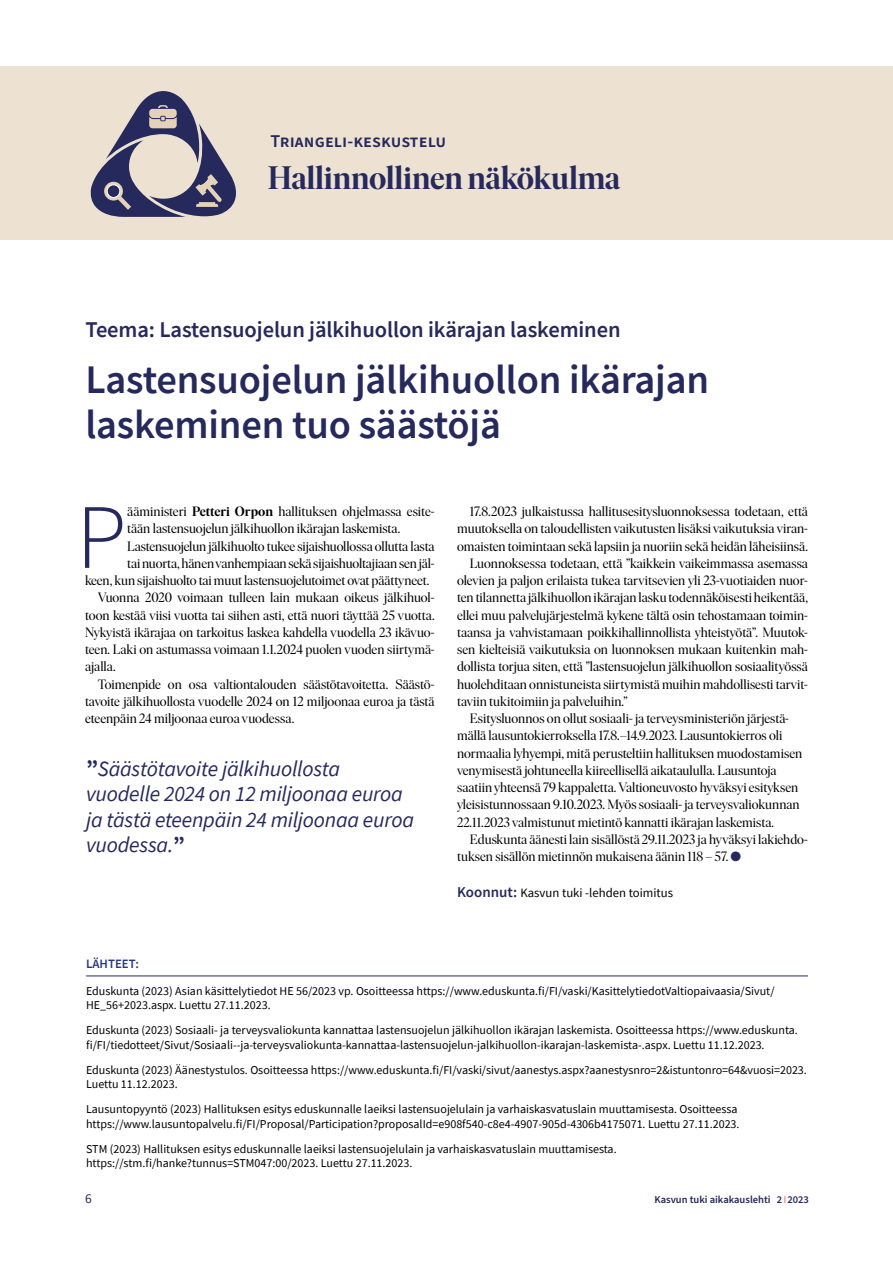
<style>
.page{position:relative;width:893px;height:1263px;background:#fff}
.page>*{position:absolute;margin:0;border:0;box-sizing:border-box;transform-origin:0 0}
.t1{font:300 92.1px "Source Sans Pro";color:#26295c}
.t2{font:600 40.5px/45px "Source Sans Pro";letter-spacing:-.005em;color:#26295c}
.t3{font:600 32.4px "Ivar Display";letter-spacing:-.005em;color:#26295c}
.t4{font:600 22.5px "Source Sans Pro";letter-spacing:-.005em;color:#26295c}
.t5{font:italic 21.75px/25.5px "Source Sans Pro";letter-spacing:-.01em;color:#26295c}
.t6{font:600 18px "Source Sans Pro";letter-spacing:.005em;color:#26295c}
.t7{font:13.5px "Ivar Display";color:#000}
.t8{font:13.5px "Source Sans Pro";color:#26295c}
.t9{font:12.75px "Source Sans Pro";color:#000}
.t10{font:600 12.75px "Source Sans Pro";color:#283583}
.t11{font:12px/14.4px "Source Sans Pro";color:#000}
.t12{font:600 10.5px "Source Sans Pro";color:#26295c}
.s1{font-weight:600}
.s2{font-weight:700;font-style:normal;font-size:22.5px}
.s3{font-weight:700;font-style:normal}
.s4{color:#26295c}
.s5{font-weight:600;font-size:15px;color:#26295c}
.s6{color:#f18e8d}
</style>
<div class="page">
<div style="left:0;top:67px;width:893px;height:173px;background:#ede2d2"></div>
<svg style="left:90px;top:91px;width:146px;height:126px"></svg>
<hr style="left:86px;top:976px;width:722px;height:1px;background:#26295c">
<h3 class="t6" style="left:270px;top:129px;width:177px">Triangeli-keskustelu</h3>
<h3 class="t3" style="left:268px;top:161px;width:354px">Hallinnollinen näkökulma</h3>
<h3 class="t4" style="left:85px;top:315px;width:537px">Teema: Lastensuojelun jälkihuollon ikärajan laskeminen</h3>
<h2 class="t2" style="left:85px;top:356px;width:625px">Lastensuojelun jälkihuollon ikärajan laskeminen tuo säästöjä</h2>
<h1 class="t1" style="left:76px;top:481px;width:52px">P</h1>
<p class="t7" style="left:127px;top:504px;width:309px">ääministeri <span class="s1">Petteri Orpon</span> hallituksen ohjelmassa esite-</p>
<p class="t7" style="left:127px;top:521px;width:274px">tään lastensuojelun jälkihuollon ikärajan laskemista.</p>
<p class="t7" style="left:127px;top:539px;width:309px">Lastensuojelun jälkihuolto tukee sijaishuollossa ollutta lasta</p>
<p class="t7" style="left:127px;top:556px;width:309px">tai nuorta, hänen vanhempiaan sekä sijaishuoltajiaan sen jäl-</p>
<p class="t7" style="left:85px;top:573px;width:346px">keen, kun sijaishuolto tai muut lastensuojelutoimet ovat päättyneet.</p>
<p class="t7" style="left:98px;top:590px;width:338px">Vuonna 2020 voimaan tulleen lain mukaan oikeus jälkihuol-</p>
<p class="t7" style="left:85px;top:608px;width:351px">toon kestää viisi vuotta tai siihen asti, että nuori täyttää 25 vuotta.</p>
<p class="t7" style="left:85px;top:625px;width:351px">Nykyistä ikärajaa on tarkoitus laskea kahdella vuodella 23 ikävuo-</p>
<p class="t7" style="left:85px;top:642px;width:351px">teen. Laki on astumassa voimaan 1.1.2024 puolen vuoden siirtymä-</p>
<p class="t7" style="left:85px;top:659px;width:32px">ajalla.</p>
<p class="t7" style="left:98px;top:677px;width:338px">Toimenpide on osa valtiontalouden säästötavoitetta. Säästö-</p>
<p class="t7" style="left:85px;top:694px;width:351px">tavoite jälkihuollosta vuodelle 2024 on 12 miljoonaa euroa ja tästä</p>
<p class="t7" style="left:85px;top:711px;width:211px">eteenpäin 24 miljoonaa euroa vuodessa.</p>
<h3 class="t5" style="left:86px;top:756px;width:330px"><span class="s2">”</span>Säästötavoite jälkihuollosta vuodelle 2024 on 12 miljoonaa euroa ja tästä eteenpäin 24 miljoonaa euroa vuodessa.<span class="s3">”</span></h3>
<p class="t7" style="left:470px;top:504px;width:340px">17.8.2023 julkaistussa hallitusesitysluonnoksessa todetaan, että</p>
<p class="t7" style="left:457px;top:521px;width:352px">muutoksella on taloudellisten vaikutusten lisäksi vaikutuksia viran-</p>
<p class="t7" style="left:457px;top:539px;width:352px">omaisten toimintaan sekä lapsiin ja nuoriin sekä heidän läheisiinsä.</p>
<p class="t7" style="left:470px;top:556px;width:340px">Luonnoksessa todetaan, että ”kaikkein vaikeimmassa asemassa</p>
<p class="t7" style="left:457px;top:573px;width:352px">olevien ja paljon erilaista tukea tarvitsevien yli 23-vuotiaiden nuor-</p>
<p class="t7" style="left:457px;top:590px;width:352px">ten tilannetta jälkihuollon ikärajan lasku todennäköisesti heikentää,</p>
<p class="t7" style="left:457px;top:608px;width:352px">ellei muu palvelujärjestelmä kykene tältä osin tehostamaan toimin-</p>
<p class="t7" style="left:457px;top:625px;width:352px">taansa ja vahvistamaan poikkihallinnollista yhteistyötä”. Muutok-</p>
<p class="t7" style="left:457px;top:642px;width:352px">sen kielteisiä vaikutuksia on luonnoksen mukaan kuitenkin mah-</p>
<p class="t7" style="left:457px;top:659px;width:352px">dollista torjua siten, että ”lastensuojelun jälkihuollon sosiaalityössä</p>
<p class="t7" style="left:457px;top:677px;width:352px">huolehditaan onnistuneista siirtymistä muihin mahdollisesti tarvit-</p>
<p class="t7" style="left:457px;top:694px;width:172px">taviin tukitoimiin ja palveluihin.”</p>
<p class="t7" style="left:470px;top:711px;width:321px">Esitysluonnos on ollut sosiaali- ja terveysministeriön järjestä-</p>
<p class="t7" style="left:457px;top:728px;width:327px">mällä lausuntokierroksella 17.8.–14.9.2023. Lausuntokierros oli</p>
<p class="t7" style="left:457px;top:746px;width:347px">normaalia lyhyempi, mitä perusteltiin hallituksen muodostamisen</p>
<p class="t7" style="left:457px;top:763px;width:321px">venymisestä johtuneella kiireellisellä aikataululla. Lausuntoja</p>
<p class="t7" style="left:457px;top:780px;width:343px">saatiin yhteensä 79 kappaletta. Valtioneuvosto hyväksyi esityksen</p>
<p class="t7" style="left:457px;top:797px;width:344px">yleisistunnossaan 9.10.2023. Myös sosiaali- ja terveysvaliokunnan</p>
<p class="t7" style="left:457px;top:815px;width:319px">22.11.2023 valmistunut mietintö kannatti ikärajan laskemista.</p>
<p class="t7" style="left:470px;top:832px;width:340px">Eduskunta äänesti lain sisällöstä 29.11.2023 ja hyväksyi lakiehdo-</p>
<p class="t7" style="left:457px;top:849px;width:286px">tuksen sisällön mietinnön mukaisena äänin 118 – 57. <span class="s4">●</span></p>
<p class="t9" style="left:457px;top:884px;width:218px"><span class="s5">Koonnut:</span> Kasvun tuki -lehden toimitus</p>
<p class="t10" style="left:86px;top:955px;width:54px">LÄHTEET:</p>
<p class="t11" style="left:86px;top:984px;width:690px">Eduskunta (2023) Asian käsittelytiedot HE 56/2023 vp. Osoitteessa https://www.eduskunta.fi/FI/vaski/KasittelytiedotValtiopaivaasia/Sivut/<br>HE_56+2023.aspx. Luettu 27.11.2023.</p>
<p class="t11" style="left:86px;top:1023px;width:713px">Eduskunta (2023) Sosiaali- ja terveysvaliokunta kannattaa lastensuojelun jälkihuollon ikärajan laskemista. Osoitteessa https://www.eduskunta. fi/FI/tiedotteet/Sivut/Sosiaali--ja-terveysvaliokunta-kannattaa-lastensuojelun-jalkihuollon-ikarajan-laskemista-.aspx. Luettu 11.12.2023.</p>
<p class="t11" style="left:86px;top:1062px;width:722px">Eduskunta (2023) Äänestystulos. Osoitteessa https://www.eduskunta.fi/FI/vaski/sivut/aanestys.aspx?aanestysnro=2&amp;istuntonro=64&amp;vuosi=2023.<br>Luettu 11.12.2023.</p>
<p class="t11" style="left:86px;top:1102px;width:655px">Lausuntopyyntö (2023) Hallituksen esitys eduskunnalle laeiksi lastensuojelulain ja varhaiskasvatuslain muuttamisesta. Osoitteessa https://www.lausuntopalvelu.fi/FI/Proposal/Participation?proposalId=e908f540-c8e4-4907-905d-4306b4175071. Luettu 27.11.2023.</p>
<p class="t11" style="left:86px;top:1141px;width:532px">STM (2023) Hallituksen esitys eduskunnalle laeiksi lastensuojelulain ja varhaiskasvatuslain muuttamisesta. https://stm.fi/hanke?tunnus=STM047:00/2023. Luettu 27.11.2023.</p>
<p class="t8" style="left:85px;top:1190px;width:8px">6</p>
<p class="t12" style="left:654px;top:1193px;width:156px">Kasvun tuki aikakauslehti 2 <span class="s6">I</span> 2023</p>
</div>
